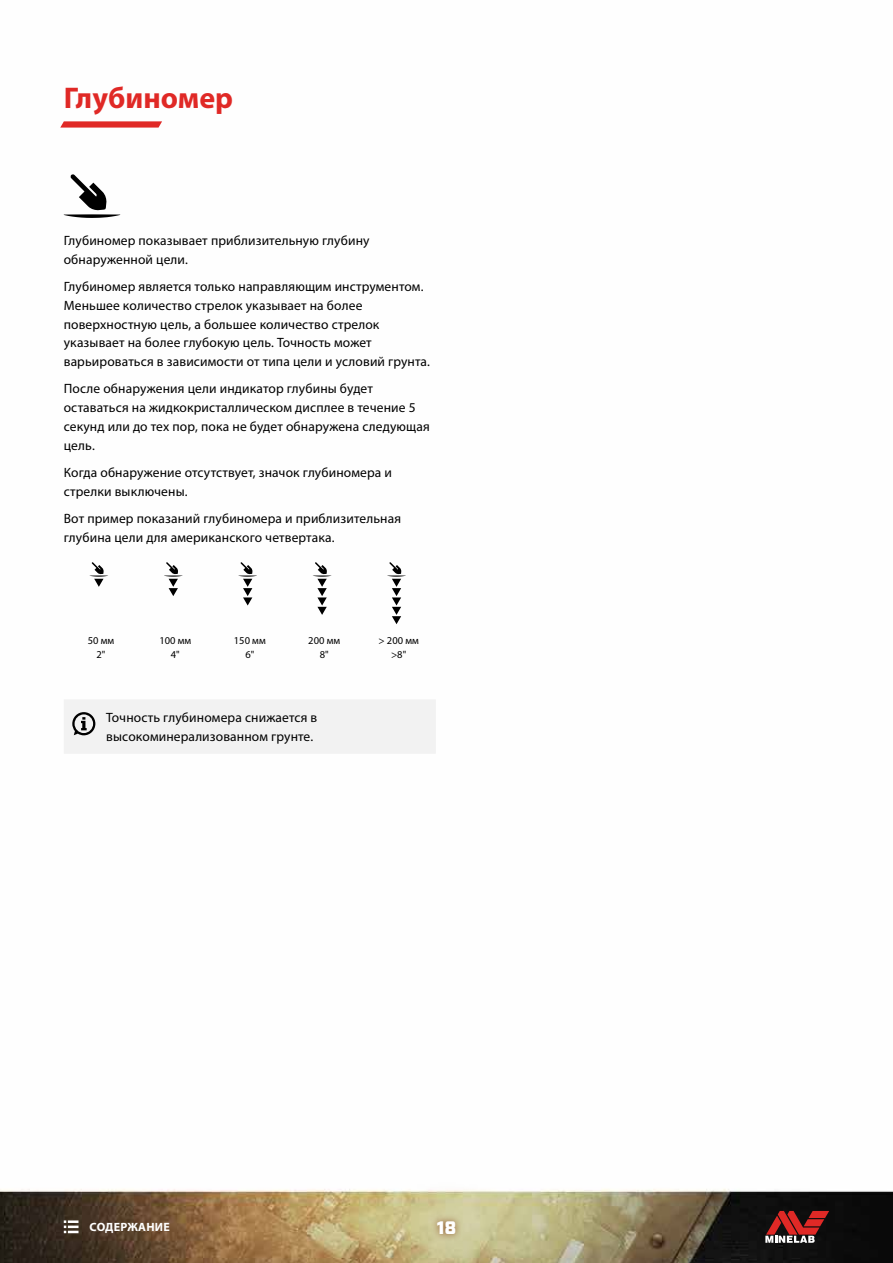
<style>
.page{position:relative;width:893px;height:1263px;background:#fff}
.page>*{position:absolute;margin:0;border:0;box-sizing:border-box;transform-origin:0 0}
.t1{font:700 30px "Myriad Pro";color:#e02926}
.t2{font:900 18px "Industry";color:#fff}
.t3{font:13.5px/18.8px "Myriad Pro";letter-spacing:.01em;color:#000}
.t4{font:700 12px "Myriad Pro";letter-spacing:.02em;color:#fff}
.t5{font:10.5px/13.5px "Myriad Pro";color:#000;text-align:center}
</style>
<div class="page">
<img style="left:0;top:214px;width:893px;height:1049px">
<svg style="left:64px;top:1220px;width:15px;height:13px"></svg>
<svg style="left:60px;top:121px;width:102px;height:7px"></svg>
<svg style="left:398px;top:1182px;width:97px;height:81px;background:#d1cb9f"></svg>
<svg style="left:430px;top:1214px;width:32px;height:27px"></svg>
<svg style="left:765px;top:1211px;width:64px;height:32px;background:#7d3332"></svg>
<svg style="left:64px;top:174px;width:56px;height:44px"></svg>
<svg style="left:90px;top:562px;width:18px;height:25px"></svg>
<svg style="left:164px;top:562px;width:19px;height:34px"></svg>
<svg style="left:238px;top:562px;width:19px;height:43px"></svg>
<svg style="left:313px;top:562px;width:18px;height:53px"></svg>
<svg style="left:387px;top:562px;width:19px;height:62px"></svg>
<div style="left:64px;top:699px;width:372px;height:55px;background:#f2f2f2"></div>
<h1 class="t1" style="left:64px;top:78px;width:171px">Глубиномер</h1>
<p class="t3" style="left:64px;top:231px;width:307px">Глубиномер показывает приблизительную глубину обнаруженной цели.</p>
<p class="t3" style="left:64px;top:277px;width:367px">Глубиномер является только направляющим инструментом.<br>Меньшее количество стрелок указывает на более поверхностную цель, а большее количество стрелок указывает на более глубокую цель. Точность может варьироваться в зависимости от типа цели и условий грунта.</p>
<p class="t3" style="left:64px;top:379px;width:368px">После обнаружения цели индикатор глубины будет оставаться на жидкокристаллическом дисплее в течение 5 секунд или до тех пор, пока не будет обнаружена следующая цель.</p>
<p class="t3" style="left:64px;top:463px;width:330px">Когда обнаружение отсутствует, значок глубиномера и стрелки выключены.</p>
<p class="t3" style="left:64px;top:509px;width:339px">Вот пример показаний глубиномера и приблизительная глубина цели для американского четвертака.</p>
<p class="t5" style="left:88px;top:634px;width:28px">50 мм<br>2"</p>
<p class="t5" style="left:159px;top:634px;width:33px">100 мм<br>4"</p>
<p class="t5" style="left:234px;top:634px;width:33px">150 мм<br>6"</p>
<p class="t5" style="left:308px;top:634px;width:33px">200 мм<br>8"</p>
<p class="t5" style="left:378px;top:634px;width:42px">&gt; 200 мм &gt;8"</p>
<p class="t3" style="left:106px;top:708px;width:213px">Точность глубиномера снижается в высокоминерализованном грунте.</p>
<p class="t4" style="left:90px;top:1219px;width:82px">СОДЕРЖАНИЕ</p>
<h2 class="t2" style="left:437px;top:1217px;width:21px">18</h2>
</div>
